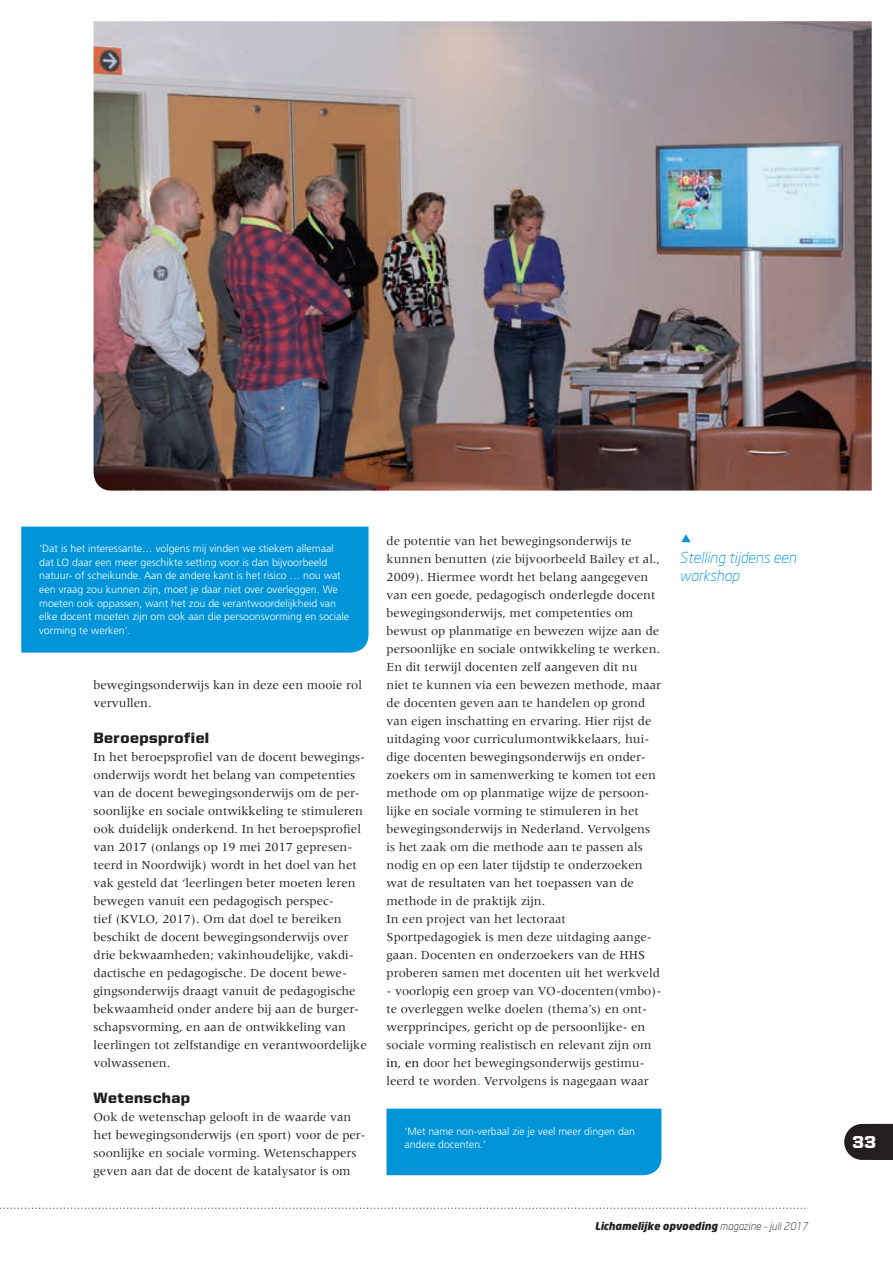
<style>
.page{position:relative;width:893px;height:1263px;background:#fff}
.page>*{position:absolute;margin:0;border:0;box-sizing:border-box;transform-origin:0 0}
.t1{font:900 17.25px "United Sans Reg";color:#fff}
.t2{font:italic 300 15px/18px "Neo Sans";color:#0095d9}
.t3{font:900 15px "United Sans Reg";letter-spacing:.03em;color:#231f20}
.t4{font:12.75px/18px "Meridien LT Std";color:#222}
.t5{font:12.75px/18px "Meridien LT Std";color:#231f20}
.t6{font:300 10.5px/13.5px "Frutiger LT Std";color:#fff}
.t7{font:italic 900 10.5px "Neo Sans";color:#231f20}
.s1{color:#231f20}
.s2{color:#000}
.s3{color:#00b050}
.s4{font-weight:300}
</style>
<div class="page">
<div style="left:21px;top:527px;width:347px;height:126px;background:#0095d9"></div>
<div style="left:386px;top:1108px;width:275px;height:67px;background:#0095d9"></div>
<img style="left:94px;top:21px;width:778px;height:470px">
<svg style="left:844px;top:1124px;width:49px;height:36px;background:#353132"></svg>
<svg style="left:0;top:1207px;width:808px;height:2px"></svg>
<p class="t6" style="left:39px;top:542px;width:311px">‘Dat is het interessante… volgens mij vinden we stiekem allemaal dat LO daar een meer geschikte setting voor is dan bijvoorbeeld natuur- of scheikunde. Aan de andere kant is het risico … nou wat een vraag zou kunnen zijn, moet je daar niet over overleggen. We moeten ook oppassen, want het zou de verantwoordelijkheid van elke docent moeten zijn om ook aan die persoonsvorming en sociale vorming te werken’.</p>
<p class="t5" style="left:94px;top:675px;width:270px">bewegingsonderwijs kan in deze een mooie rol vervullen.</p>
<p class="t3" style="left:94px;top:729px;width:117px">Beroepsprofiel</p>
<p class="t5" style="left:94px;top:747px;width:275px">In het beroepsprofiel van de docent bewegings&shy;onderwijs wordt het belang van competenties van de docent bewegingsonderwijs om de per&shy;soonlijke en sociale ontwikkeling te stimuleren ook duidelijk onderkend. In het beroepsprofiel van 2017 (onlangs op 19 mei 2017 gepresen&shy;teerd in Noordwijk) wordt in het doel van het vak gesteld dat ‘leerlingen beter moeten leren bewegen vanuit een pedagogisch perspec-<br>tief (KVLO, 2017). Om dat doel te bereiken beschikt de docent bewegingsonderwijs over drie bekwaamheden; vakinhoudelijke, vakdi&shy;dactische en pedagogische. De docent bewe&shy;gingsonderwijs draagt vanuit de pedagogische bekwaamheid onder andere bij aan de burger&shy;schapsvorming, en aan de ontwikkeling van leerlingen tot zelfstandige en verantwoordelijke volwassenen.</p>
<p class="t3" style="left:94px;top:1089px;width:98px">Wetenschap</p>
<p class="t4" style="left:94px;top:1107px;width:273px">Ook de wetenschap gelooft in de waarde van het bewegingsonderwijs (en sport) voor de per&shy;soonlijke en sociale vorming. Wetenschappers geven aan dat de docent de katalysator is om</p>
<p class="t4" style="left:386px;top:531px;width:276px">de potentie van het bewegingsonderwijs te kunnen benutten (zie bijvoorbeeld Bailey et al., 2009). Hiermee wordt het belang aangegeven van een goede, pedagogisch onderlegde docent bewegingsonderwijs, met competenties om bewust op planmatige en bewezen wijze aan de persoonlijke en sociale ontwikkeling te werken.<br>En dit terwijl docenten zelf aangeven dit nu niet te kunnen via een bewezen methode, maar de docenten geven aan te handelen op grond van eigen inschatting en ervaring. Hier rijst de uitdaging voor curriculumontwikkelaars, hui&shy;dige docenten bewegingsonderwijs en onder&shy;zoekers om in samenwerking te komen tot een methode om op planmatige wijze de persoon&shy;lijke en sociale vorming te stimuleren in het bewegingsonderwijs in Nederland. Vervolgens is het zaak om die methode aan te passen als nodig en op een later tijdstip te onderzoeken wat de <span class="s1">resultaten van het toepassen van de methode</span> in de praktijk zijn.<br>In een project van het lectoraat Sportpedagogiek is men deze uitdaging aange&shy;gaan. Docenten en onderzoekers van de HHS proberen samen met docenten uit het werkveld</p>
<p class="t4" style="left:386px;top:981px;width:276px">- voorlopig een groep van VO-docenten(vmbo)- te overleggen welke doelen (thema’s) en ont&shy;werpprincipes, gericht op de persoonlijke- en sociale vorming realistisch en relevant zijn om <span class="s2">in, en</span> door het bewegingsonderwijs gestimu&shy;leerd te worden<span class="s3">.</span> <span class="s1">Vervolgens is nagegaan waar</span></p>
<p class="t2" style="left:679px;top:548px;width:118px">Stelling tijdens een workshop</p>
<p class="t6" style="left:404px;top:1124px;width:232px">‘Met name non-verbaal zie je veel meer dingen dan andere docenten.’</p>
<h1 class="t1" style="left:852px;top:1133px;width:25px">33</h1>
<p class="t7" style="left:595px;top:1219px;width:215px">Lichamelijke opvoeding <span class="s4">magazine - juli 2017</span></p>
</div>
